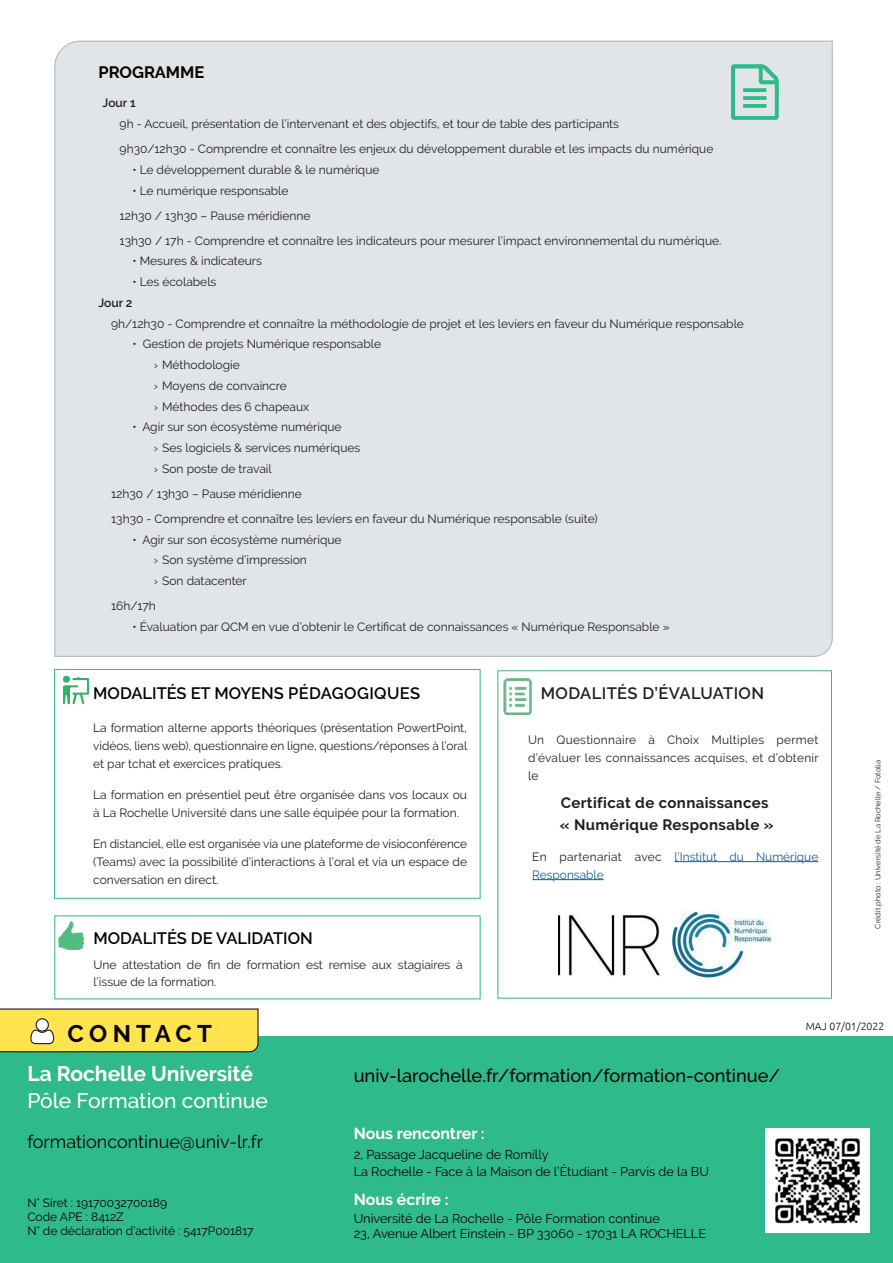
<style>
.page{position:relative;width:893px;height:1263px;background:#fff}
.page>*{position:absolute;margin:0;border:0;box-sizing:border-box;transform-origin:0 0}
.t1{font:700 24px "Raleway";letter-spacing:.215em;color:#080302}
.t2{font:500 21px "Raleway";color:#fff}
.t3{font:700 21px "Raleway";color:#fff}
.t4{font:500 18.3px "Raleway";color:#080302}
.t5{font:18px "Raleway";color:#080302}
.t6{font:600 16.5px "Raleway";color:#080302}
.t7{font:600 16.5px "Raleway";letter-spacing:.025em;color:#231f20}
.t8{font:700 16.5px "Raleway";color:#080302}
.t9{font:700 15.9px "Raleway";color:#fff}
.t10{font:700 15px/22.2px "Raleway";letter-spacing:.025em;color:#231f20}
.t11{font:12.75px/17.2px "Raleway";color:#080302}
.t12{font:12px/20.7px "Raleway";color:#231f20}
.t13{font:12px/14.4px "Raleway";color:#080302}
.t14{font:12px/18px "Raleway";color:#175d9e}
.t15{font:600 12px "Raleway";color:#231f20}
.t16{font:300 10.5px "Ubuntu";color:#080302}
.t17{font:7.5px "Raleway";color:#231f20}
.s1{color:#231f20}
</style>
<div class="page">
<div style="left:0;top:1037px;width:893px;height:226px;background:#2fba8c"></div>
<svg style="left:0;top:999px;width:258px;height:53px"></svg>
<img style="left:765px;top:1129px;width:104px;height:104px">
<div style="left:54px;top:40px;width:779px;height:617px;background:#e1e5e8"></div>
<svg style="left:730px;top:64px;width:49px;height:56px;background:#98d3c2"></svg>
<div style="left:54px;top:669px;width:426px;height:230px;border:1px solid #2fba8c"></div>
<img style="left:63px;top:675px;width:26px;height:30px">
<img style="left:59px;top:922px;width:25px;height:28px">
<hr style="left:674px;top:861px;width:144px;height:1px;background:#175d9e">
<hr style="left:532px;top:879px;width:72px;height:1px;background:#175d9e">
<img style="left:503px;top:679px;width:29px;height:36px">
<img style="left:557px;top:910px;width:215px;height:68px">
<h3 class="t8" style="left:98px;top:62px;width:108px">PROGRAMME</h3>
<p class="t15" style="left:103px;top:96px;width:35px">Jour 1</p>
<p class="t12" style="left:120px;top:111px;width:595px;line-height:25px">9h - Accueil, présentation de l’intervenant et des objectifs, et tour de table des participants<br>9h30/12h30 - Comprendre et connaître les enjeux du développement durable et les impacts du numérique</p>
<p class="t12" style="left:132px;top:159px;width:249px">• Le développement durable &amp; le numérique</p>
<p class="t12" style="left:120px;top:178px;width:603px;line-height:25px;text-indent:13px">• Le numérique responsable<br>12h30 / 13h30 – Pause méridienne<br>13h30 / 17h - Comprendre et connaître les indicateurs pour mesurer l’impact environnemental du numérique.</p>
<p class="t12" style="left:132px;top:251px;width:131px">• Mesures &amp; indicateurs</p>
<p class="t12" style="left:132px;top:271px;width:86px">• Les écolabels</p>
<p class="t15" style="left:98px;top:296px;width:36px">Jour 2</p>
<p class="t12" style="left:111px;top:313px;width:634px">9h/12h30 - Comprendre et connaître la méthodologie de projet et les leviers en faveur du Numérique responsable</p>
<p class="t12" style="left:154px;top:334px;width:229px;text-indent:-21px">• Gestion de projets Numérique responsable › Méthodologie<br>› Moyens de convaincre<br>› Méthodes des 6 chapeaux</p>
<p class="t12" style="left:154px;top:417px;width:208px;text-indent:-21px">• Agir sur son écosystème numérique<br>› Ses logiciels &amp; services numériques › Son poste de travail</p>
<p class="t12" style="left:111px;top:481px;width:488px;line-height:25px">12h30 / 13h30 – Pause méridienne<br>13h30 - Comprendre et connaître les leviers en faveur du Numérique responsable (suite)</p>
<p class="t12" style="left:154px;top:529px;width:189px;text-indent:-21px">• Agir sur son écosystème numérique › Son système d’impression<br>› Son datacenter</p>
<p class="t12" style="left:111px;top:595px;width:46px">16h/17h</p>
<p class="t12" style="left:132px;top:616px;width:539px">• Évaluation par QCM en vue d’obtenir le Certificat de connaissances « Numérique Responsable »</p>
<h3 class="t6" style="left:93px;top:684px;width:328px">MODALITÉS ET MOYENS PÉDAGOGIQUES</h3>
<p class="t12" style="left:93px;top:719px;width:376px;line-height:18px;text-align:justify">La formation alterne apports théoriques (présentation PowertPoint, vidéos, liens web), questionnaire en ligne, questions/réponses à l’oral et par tchat et exercices pratiques.</p>
<p class="t12" style="left:93px;top:786px;width:375px;line-height:18px">La formation en présentiel peut être organisée dans vos locaux ou à La Rochelle Université dans une salle équipée pour la formation.</p>
<p class="t12" style="left:93px;top:835px;width:375px;line-height:18px;text-align:justify">En distanciel, elle est organisée via une plateforme de visioconférence (Teams) avec la possibilité d’interactions à l’oral et via un espace de conversation en direct.</p>
<h3 class="t6" style="left:93px;top:929px;width:221px">MODALITÉS DE VALIDATION</h3>
<p class="t12" style="left:93px;top:957px;width:371px;line-height:16.5px">Une attestation de fin de formation est remise aux stagiaires à l’issue de la formation.</p>
<h3 class="t7" style="left:541px;top:684px;width:225px">MODALITÉS D’ÉVALUATION</h3>
<p class="t12" style="left:528px;top:731px;width:292px;line-height:18px;text-align:justify">Un Questionnaire à Choix Multiples permet d’évaluer les connaissances acquises, et d’obtenir le</p>
<p class="t10" style="left:560px;top:792px;width:215px">Certificat de connaissances « Numérique Responsable »</p>
<p class="t14" style="left:532px;top:847px;width:288px"><span class="s1">En partenariat avec</span> l’Institut du Numérique<br>Responsable</p>
<p class="t17" style="left:873px;top:928px;width:170px;rotate:-90deg">Crédit photo : Université de La Rochelle / Fotolia</p>
<h1 class="t1" style="left:68px;top:1019px;width:146px">CONTACT</h1>
<h2 class="t3" style="left:27px;top:1062px;width:227px">La Rochelle Université</h2>
<h3 class="t4" style="left:354px;top:1064px;width:428px">univ-larochelle.fr/formation/formation-continue/</h3>
<h2 class="t2" style="left:27px;top:1089px;width:242px">Pôle Formation continue</h2>
<h3 class="t5" style="left:27px;top:1131px;width:237px">formationcontinue@univ-lr.fr</h3>
<h3 class="t9" style="left:354px;top:1125px;width:133px">Nous rencontrer :</h3>
<p class="t11" style="left:354px;top:1146px;width:357px">2, Passage Jacqueline de Romilly<br>La Rochelle - Face à la Maison de l’Étudiant - Parvis de la BU</p>
<h3 class="t9" style="left:354px;top:1190px;width:97px">Nous écrire :</h3>
<p class="t11" style="left:354px;top:1212px;width:354px;line-height:14.4px">Université de La Rochelle - Pôle Formation continue<br>23, Avenue Albert Einstein - BP 33060 - 17031 LA ROCHELLE</p>
<p class="t13" style="left:27px;top:1195px;width:228px">N° Siret : 19170032700189<br>Code APE : 8412Z<br>N° de déclaration d’activité : 5417P001817</p>
<p class="t16" style="left:806px;top:1020px;width:80px">MAJ 07/01/2022</p>
</div>
